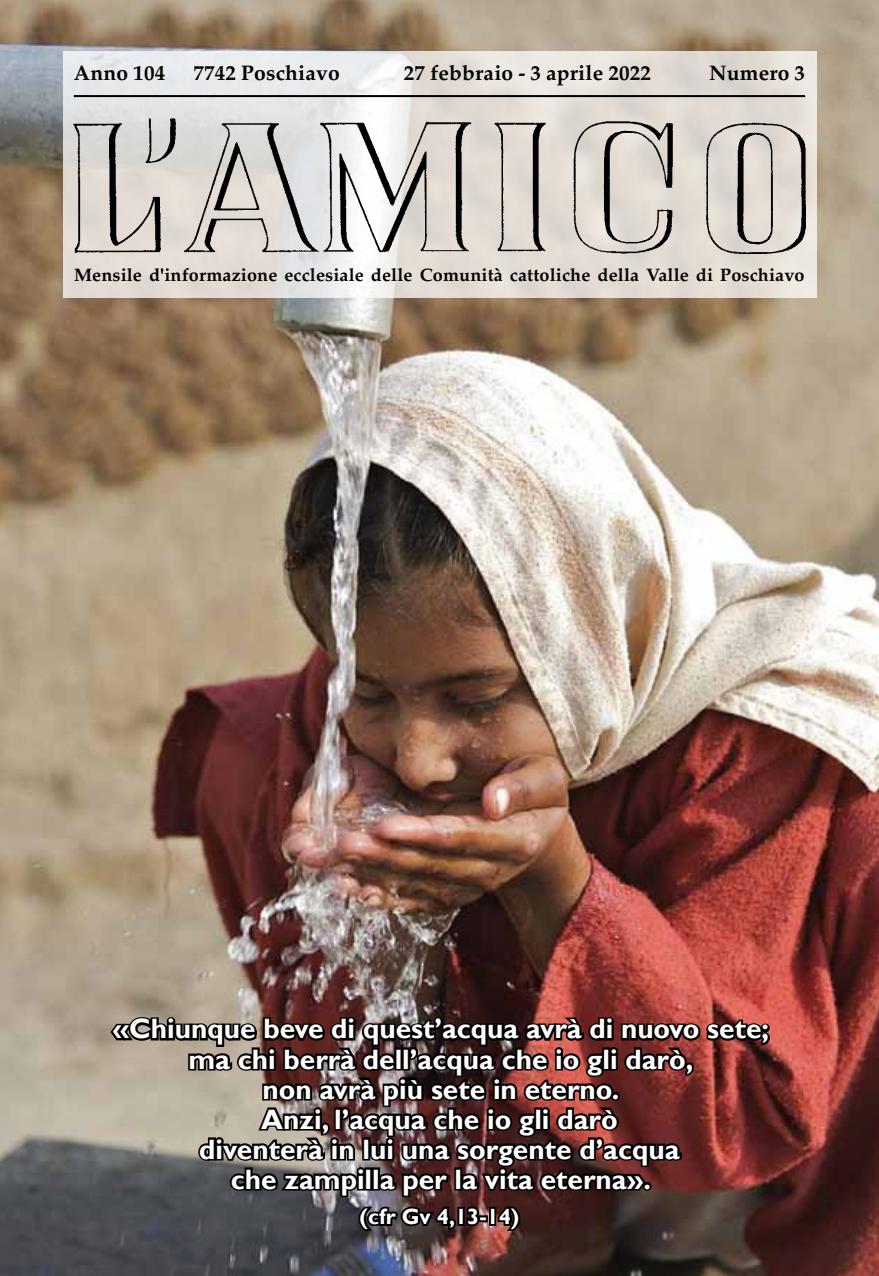
<style>
.page{position:relative;width:879px;height:1276px;background:#fff}
.page>*{position:absolute;margin:0;border:0;box-sizing:border-box;transform-origin:0 0}
.t1{font:700 28px/30px "Gill Sans";color:#fff;text-align:center}
.t2{font:700 22px "Gill Sans";color:#fff}
.t3{font:700 21px "Palatino";letter-spacing:.01em;color:#000}
.t4{font:700 18px "Palatino";letter-spacing:.01em;color:#000}
</style>
<div class="page">
<img style="left:0;top:0;width:879px;height:1276px">
<svg style="left:63px;top:51px;width:753px;height:246px;fill:#e4dfd7"></svg>
<hr style="left:74px;top:95px;width:731px;height:2px;background:#000">
<img style="left:74px;top:119px;width:731px;height:134px">
<img style="left:108px;top:1013px;width:665px;height:222px">
<p class="t3" style="left:74px;top:55px;width:93px">Anno 104</p>
<p class="t3" style="left:193px;top:55px;width:148px">7742 Poschiavo</p>
<p class="t3" style="left:404px;top:55px;width:249px">27 febbraio - 3 aprile 2022</p>
<p class="t3" style="left:709px;top:55px;width:98px">Numero 3</p>
<p class="t4" style="left:74px;top:260px;width:732px">Mensile d'informazione ecclesiale delle Comunità cattoliche della Valle di Poschiavo</p>
<p class="t1" style="left:113px;top:1014px;width:658px">«Chiunque beve di quest’acqua avrà di nuovo sete; ma chi berrà dell’acqua che io gli darò,<br>non avrà più sete in eterno.<br>Anzi, l’acqua che io gli darò<br>diventerà in lui una sorgente d’acqua<br>che zampilla per la vita eterna».</p>
<p class="t2" style="left:360px;top:1203px;width:161px">(cfr Gv 4,13-14)</p>
</div>
